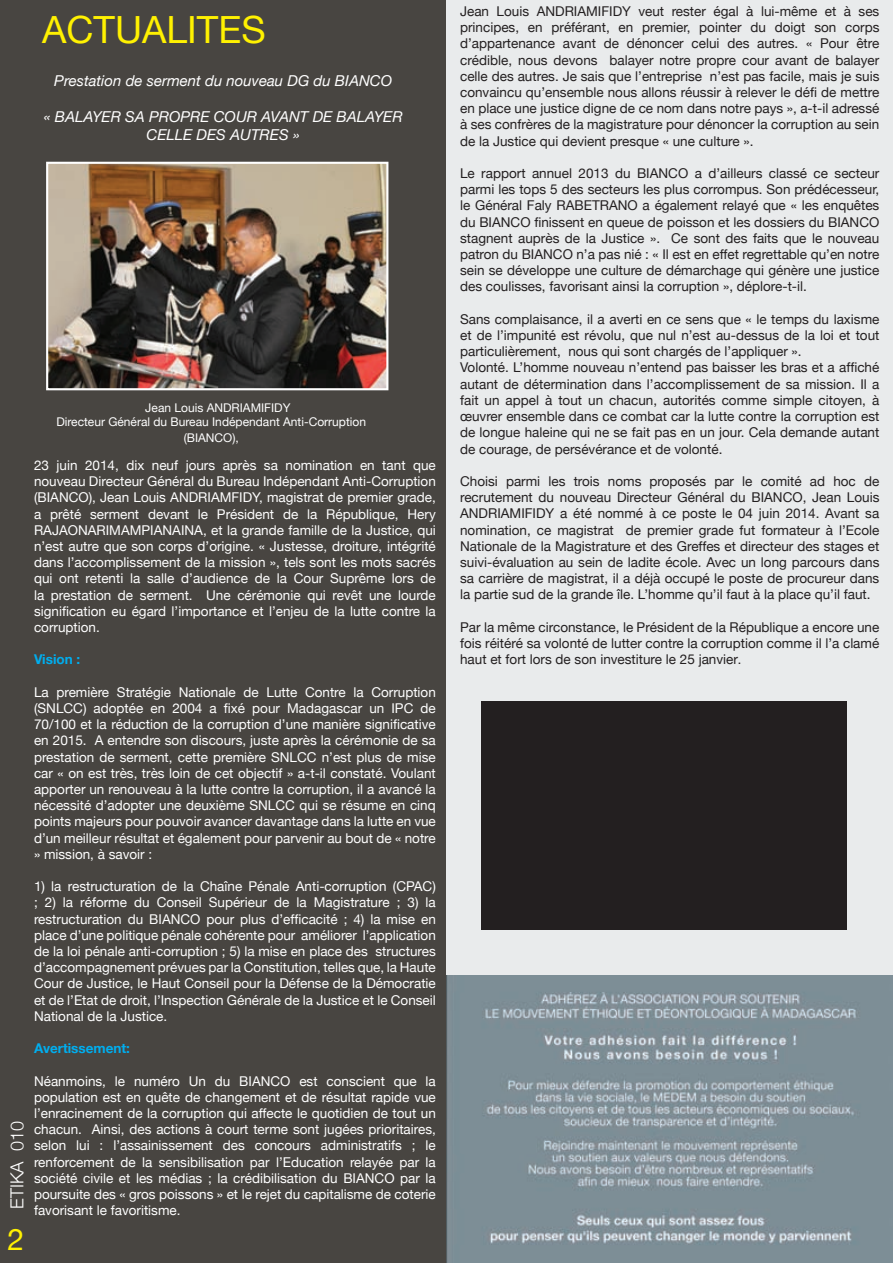
<style>
.page{position:relative;width:893px;height:1263px;background:#fff}
.page>*{position:absolute;margin:0;border:0;box-sizing:border-box;transform-origin:0 0}
.t1{font:37.5px "Helvetica Neue";color:#fff101}
.t2{font:30px "Helvetica Neue";color:#fff101}
.t3{font:300 18px "Helvetica Neue";color:#fff}
.t4{font:italic 15px/18px "Helvetica Neue";color:#fff;text-align:center}
.t5{font:13.5px/16.2px "Helvetica Neue";color:#fff;text-align:justify}
.t6{font:13.5px/16.2px "Helvetica Neue";color:#231f20;text-align:justify}
.t7{font:700 13.5px "Helvetica Neue";color:#00aeef}
.t8{font:12px/14.4px "Helvetica Neue";color:#fff}
.s1{font-size:12.75px}
</style>
<div class="page">
<div style="left:0;top:0;width:446px;height:1263px;background:#484541"></div>
<img style="left:446px;top:975px;width:447px;height:288px">
<div style="left:446px;top:0;width:447px;height:975px;background:#e9ebec"></div>
<img style="left:49px;top:165px;width:336px;height:222px">
<div style="left:46px;top:162px;width:342px;height:228px;border:2px solid #fff"></div>
<div style="left:481px;top:701px;width:366px;height:228px;background:#231f20"></div>
<h1 class="t1" style="left:42px;top:3px;width:225px">ACTUALITES</h1>
<p class="t4" style="left:54px;top:73px;width:339px">Prestation de serment du nouveau DG du BIANCO</p>
<p class="t4" style="left:44px;top:109px;width:360px">« BALAYER SA PROPRE COUR AVANT DE BALAYER<br>CELLE DES AUTRES »</p>
<h3 class="t3" style="left:2px;top:1209px;width:89px;rotate:-90deg">ETIKA 010</h3>
<h2 class="t2" style="left:7px;top:1218px;width:18px">2</h2>
<p class="t8" style="left:56px;top:401px;width:311px;text-indent:89px">Jean Louis ANDRIAMIFIDY<br>Directeur Général du Bureau Indépendant Anti-Corruption</p>
<p class="t8" style="left:184px;top:431px;width:57px">(BIANCO),</p>
<p class="t5" style="left:34px;top:458px;width:403px">23 juin 2014, dix neuf jours après sa nomination en tant que nouveau Directeur Général du Bureau Indépendant Anti-Corruption (BIANCO), Jean Louis ANDRIAMFIDY, magistrat de premier grade, a prêté serment devant le Président de la République, Hery RAJAONARIMAMPIANAINA, et la grande famille de la Justice, qui n’est autre que son corps d’origine. « Justesse, droiture, intégrité dans l’accomplissement de la mission », tels sont les mots sacrés qui ont retenti la salle d’audience de la Cour Suprême lors de la prestation de serment. Une cérémonie qui revêt une lourde signification eu égard l’importance et l’enjeu de la lutte contre la corruption.</p>
<p class="t7" style="left:34px;top:649px;width:48px">Vision :</p>
<p class="t5" style="left:34px;top:685px;width:403px">La première Stratégie Nationale de Lutte Contre la Corruption (SNLCC) adoptée en 2004 a fixé pour Madagascar un IPC de 70/100 et la réduction de la corruption d’une manière significative en 2015. A entendre son discours, juste après la cérémonie de sa prestation de serment, cette première SNLCC n’est plus de mise car « on est très, très loin de cet objectif » a-t-il constaté. Voulant apporter un renouveau à la lutte contre la corruption, il a avancé la nécessité d’adopter une deuxième SNLCC qui se résume en cinq points majeurs pour pouvoir avancer davantage dans la lutte en vue d’un meilleur résultat et également pour parvenir au bout de « notre » mission, à savoir :</p>
<p class="t5" style="left:34px;top:879px;width:403px">1) la restructuration de la Chaîne Pénale Anti-corruption (CPAC) ; 2) la réforme du Conseil Supérieur de la Magistrature ; 3) la restructuration du BIANCO pour plus d’efficacité ; 4) la mise en place d’une politique pénale cohérente pour améliorer l’application de la loi pénale anti-corruption ; 5) la mise en place des structures d’accompagnement prévues par la Constitution, telles que, la Haute Cour de Justice, le Haut Conseil pour la Défense de la Démocratie et de l’Etat de droit, l’Inspection Générale de la Justice et le Conseil National de la Justice.</p>
<p class="t7" style="left:34px;top:1038px;width:97px">Avertissement:</p>
<p class="t5" style="left:34px;top:1073px;width:403px">Néanmoins, le numéro Un du BIANCO est conscient que la population est en quête de changement et de résultat rapide vue l’enracinement de la corruption qui affecte le quotidien de tout un chacun. Ainsi, des actions à court terme sont jugées prioritaires, selon lui : l’assainissement des concours administratifs ; le renforcement de la sensibilisation par l’Education relayée par la société civile et les médias ; la crédibilisation du BIANCO par la poursuite des « gros poissons » et le rejet du capitalisme de coterie favorisant le favoritisme.</p>
<p class="t6" style="left:460px;top:4px;width:421px">Jean Louis ANDRIAMIFIDY veut rester égal à lui-même et à ses principes, en préférant, en premier, pointer du doigt son corps d’appartenance avant de dénoncer celui des autres. « Pour être crédible, nous devons balayer notre propre cour avant de balayer celle des autres. Je sais que l’entreprise n’est pas facile, mais je suis convaincu qu’ensemble nous allons réussir à relever le défi de mettre en place une justice digne de ce nom dans notre pays », a-t-il adressé à ses confrères de la magistrature pour dénoncer la corruption au sein de la Justice qui devient presque « une culture ».</p>
<p class="t6" style="left:460px;top:166px;width:421px">Le rapport annuel 2013 du BIANCO a d’ailleurs classé ce secteur parmi les tops 5 des secteurs les plus corrompus. Son prédécesseur, le Général Faly RABETRANO a également relayé que « les enquêtes du BIANCO finissent en queue de poisson et les dossiers du BIANCO stagnent auprès de la Justice ». Ce sont des faits que le nouveau patron du BIANCO n’a pas nié : « Il est en effet regrettable qu’en notre sein se développe une culture de démarchage qui génère une justice des coulisses, favorisant ainsi la corruption », déplore-t-il.</p>
<p class="t6" style="left:460px;top:312px;width:421px;text-align:left">Sans complaisance, il a averti en ce sens que « le temps du laxisme et de l’impunité est révolu, que nul n’est au-dessus de la loi et tout particulièrement, nous qui sont chargés de l’appliquer ».<br>Volonté. L’homme nouveau n’entend pas baisser les bras et a affiché autant de détermination dans l’accomplissement de sa mission. Il a fait un appel à tout un chacun, autorités comme simple citoyen, à œuvrer ensemble dans ce combat car la lutte contre la corruption est de longue haleine qui ne se fait pas en un jour. Cela demande autant de courage, de persévérance et de volonté.</p>
<p class="t6" style="left:460px;top:474px;width:421px">Choisi parmi les trois noms proposés par le comité ad hoc de recrutement du nouveau Directeur Général du BIANCO, Jean Louis ANDRIAMIFIDY a été nommé à ce poste le 04 juin 2014. Avant sa nomination, ce magistrat de premier grade fut formateur à l’Ecole Nationale de la Magistrature et des Greffes et directeur des stages et suivi-évaluation au sein de ladite école. Avec un long parcours dans sa carrière de magistrat, il a déjà occupé le poste de procureur dans la partie sud de la grande île. L’homme qu’il faut à la place qu’il faut.</p>
<p class="t6" style="left:460px;top:620px;width:421px">Par la même circonstance, le Président de la République a encore une fois réitéré sa volonté de lutter contre la corruption comme il l’a clamé haut et fort lors de son investiture le 25 janvier<span class="s1">.</span></p>
</div>
